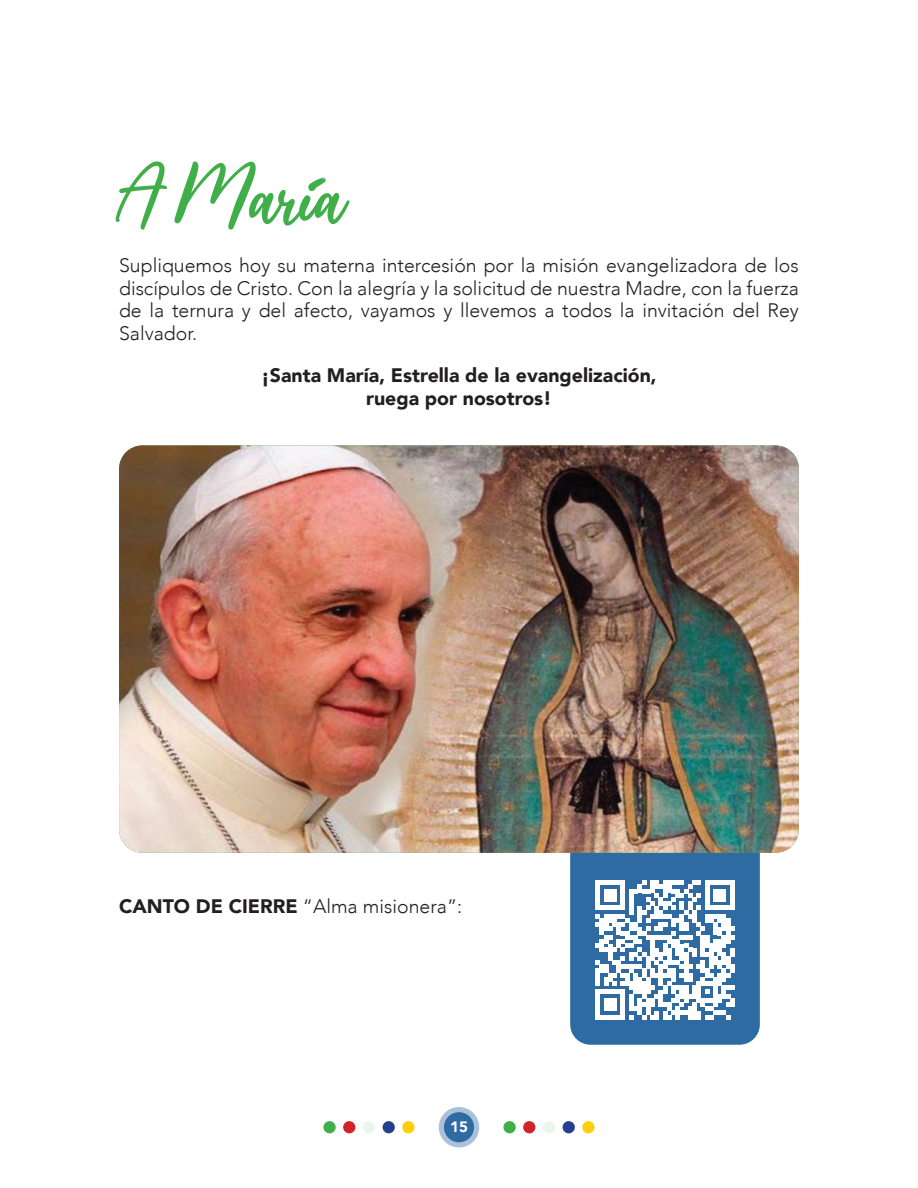
<style>
.page{position:relative;width:918px;height:1188px;background:#fff}
.page>*{position:absolute;margin:0;border:0;box-sizing:border-box;transform-origin:0 0}
.CURSIVA_VERDE{font:97.2px "Palace";color:#40ae49}
.REGULAR{font:300 19.5px/22.5px "Avenir";color:#231f20;text-align:justify}
.REGULAR-2{font:900 19.5px/22.5px "Avenir";color:#231f20;text-align:center}
.t1{font:900 15px "Avenir";color:#fff}
.s1{font-weight:900}
</style>
<div class="page">
<div style="left:570px;top:831px;width:190px;height:214px;background:#2d6ba2;border-radius:20px"></div>
<svg style="left:596px;top:881px;width:138px;height:138px"></svg>
<img style="left:119px;top:445px;width:680px;height:408px">
<svg style="left:309px;top:178px;width:17px;height:13px"></svg>
<div style="left:323px;top:1121px;width:13px;height:12px;background:#40ae49;border-radius:50%"></div>
<div style="left:383px;top:1121px;width:12px;height:12px;background:#253f8e;border-radius:50%"></div>
<div style="left:343px;top:1121px;width:12px;height:12px;background:#d1232a;border-radius:50%"></div>
<div style="left:363px;top:1121px;width:12px;height:12px;background:#e9f5ee;border-radius:50%"></div>
<div style="left:402px;top:1121px;width:13px;height:12px;background:#fece08;border-radius:50%"></div>
<div style="left:503px;top:1121px;width:13px;height:12px;background:#40ae49;border-radius:50%"></div>
<div style="left:563px;top:1121px;width:12px;height:12px;background:#253f8e;border-radius:50%"></div>
<div style="left:523px;top:1121px;width:12px;height:12px;background:#d1232a;border-radius:50%"></div>
<div style="left:543px;top:1121px;width:12px;height:12px;background:#e9f5ee;border-radius:50%"></div>
<div style="left:582px;top:1121px;width:13px;height:12px;background:#fece08;border-radius:50%"></div>
<svg style="left:439px;top:1107px;width:40px;height:41px"></svg>
<div style="left:444px;top:1112px;width:30px;height:30px;background:#2d6ba2;border-radius:50%"></div>
<p class="CURSIVA_VERDE" style="left:119px;top:158px;width:229px">A Maria</p>
<p class="REGULAR" style="left:119px;top:254px;width:681px">Supliquemos hoy su materna intercesión por la misión evangelizadora de los discípulos de Cristo. Con la alegría y la solicitud de nuestra Madre, con la fuerza de la ternura y del afecto, vayamos y llevemos a todos la invitación del Rey Salvador.</p>
<p class="REGULAR-2" style="left:261px;top:364px;width:397px">¡Santa María, Estrella de la evangelización, ruega por nosotros!</p>
<p class="REGULAR" style="left:119px;top:895px;width:345px"><span class="s1">CANTO DE CIERRE</span> “Alma misionera”:</p>
<p class="t1" style="left:450px;top:1114px;width:19px">15</p>
</div>
